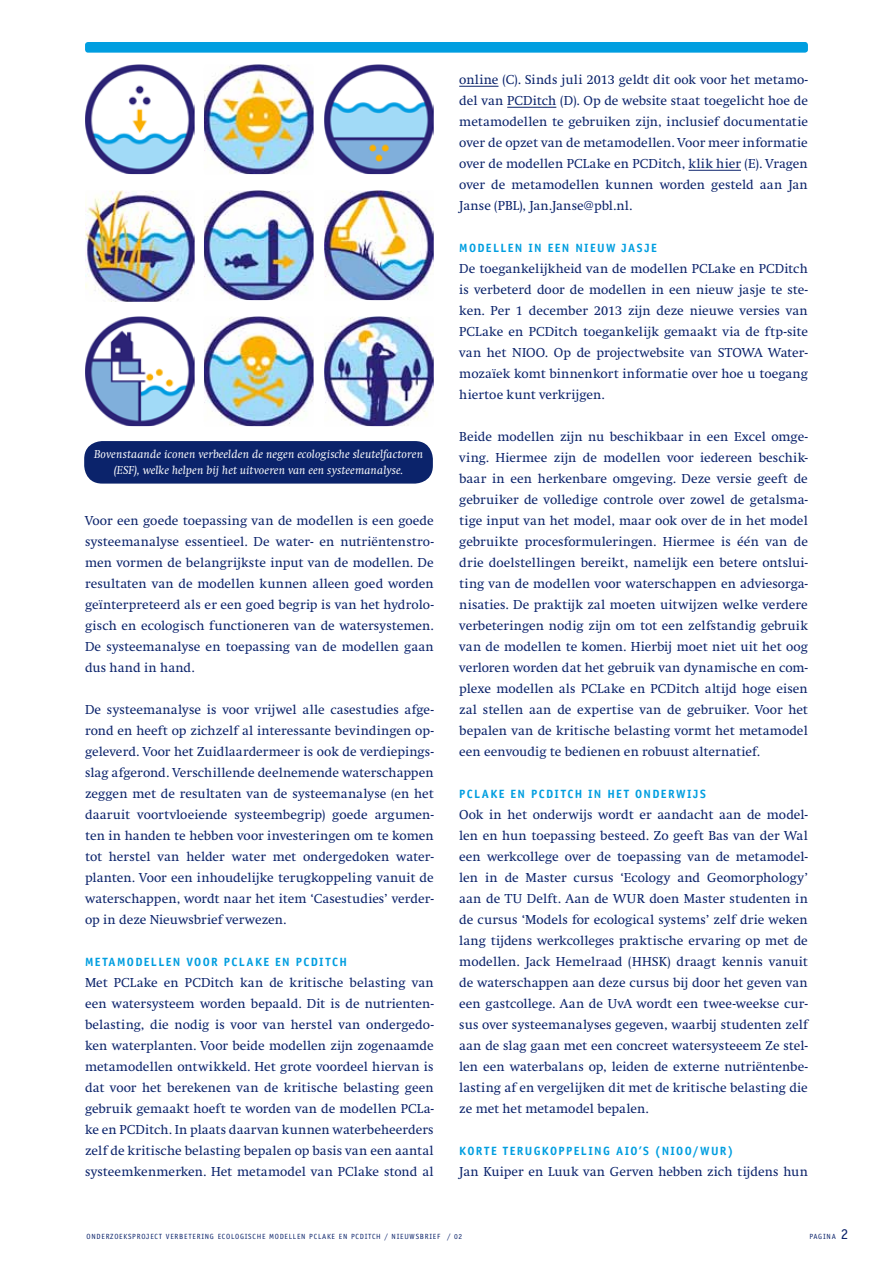
<style>
.page{position:relative;width:893px;height:1263px;background:#fff}
.page>*{position:absolute;margin:0;border:0;box-sizing:border-box;transform-origin:0 0}
.t1{font:13.5px/21px "Swift";letter-spacing:.005em;color:#0b236b;text-align:justify}
.t2{font:700 12px "Officina Sans";letter-spacing:.115em;color:#009ee0}
.t3{font:italic 12px/16.5px "Swift";letter-spacing:.01em;color:#fff;text-align:center}
.t4{font:7.5px "Officina Sans";letter-spacing:.1em;color:#0b236b}
.s1{font-size:15px}
</style>
<div class="page">
<hr style="left:459px;top:86px;width:39px;height:1px;background:#0b236b">
<hr style="left:507px;top:107px;width:49px;height:1px;background:#0b236b">
<hr style="left:689px;top:170px;width:52px;height:1px;background:#0b236b">
<div style="left:85px;top:42px;width:723px;height:11px;background:#009ee0;border-radius:3px"></div>
<img style="left:85px;top:65px;width:110px;height:109px">
<img style="left:85px;top:191px;width:110px;height:111px">
<img style="left:85px;top:317px;width:110px;height:109px">
<img style="left:204px;top:65px;width:110px;height:109px">
<img style="left:204px;top:191px;width:110px;height:109px">
<img style="left:204px;top:317px;width:110px;height:109px">
<img style="left:324px;top:65px;width:110px;height:109px">
<img style="left:324px;top:191px;width:110px;height:109px">
<img style="left:324px;top:317px;width:110px;height:109px">
<div style="left:84px;top:441px;width:349px;height:43px;background:#0b236b;border-radius:18px"></div>
<p class="t3" style="left:94px;top:446px;width:331px">Bovenstaande iconen verbeelden de negen ecologische sleutelfactoren (ESF), welke helpen bij het uitvoeren van een systeemanalyse.</p>
<p class="t1" style="left:85px;top:510px;width:350px">Voor een goede toepassing van de modellen is een goede systeemanalyse essentieel. De water- en nutriëntenstro&shy;men vormen de belangrijkste input van de modellen. De resultaten van de modellen kunnen alleen goed worden geïnterpreteerd als er een goed begrip is van het hydrolo&shy;gisch en ecologisch functioneren van de watersystemen.<br>De systeemanalyse en toepassing van de modellen gaan dus hand in hand.</p>
<p class="t1" style="left:85px;top:699px;width:350px">De systeemanalyse is voor vrijwel alle casestudies afge&shy;rond en heeft op zichzelf al interessante bevindingen op&shy;geleverd. Voor het Zuidlaardermeer is ook de verdiepings&shy;slag afgerond. Verschillende deelnemende waterschappen zeggen met de resultaten van de systeemanalyse (en het daaruit voortvloeiende systeembegrip) goede argumen&shy;ten in handen te hebben voor investeringen om te komen tot herstel van helder water met ondergedoken water&shy;planten. Voor een inhoudelijke terugkoppeling vanuit de waterschappen, wordt naar het item ‘Casestudies’ verder&shy;op in deze Nieuwsbrief verwezen.</p>
<p class="t2" style="left:85px;top:954px;width:19px">METAMODE</p>
<p class="t2" style="left:151px;top:954px;width:45px">LLEN VOOR</p>
<p class="t2" style="left:224px;top:954px;width:24px">PCLAKE</p>
<p class="t2" style="left:275px;top:954px;width:59px">EN PCDITCH</p>
<p class="t1" style="left:85px;top:972px;width:350px">Met PCLake en PCDitch kan de kritische belasting van een watersysteem worden bepaald. Dit is de nutrienten&shy;belasting, die nodig is voor van herstel van ondergedo&shy;ken waterplanten. Voor beide modellen zijn zogenaamde metamodellen ontwikkeld. Het grote voordeel hiervan is dat voor het berekenen van de kritische belasting geen gebruik gemaakt hoeft te worden van de modellen PCLa&shy;ke en PCDitch. In plaats daarvan kunnen waterbeheerders zelf de kritische belasting bepalen op basis van een aantal systeemkenmerken. Het metamodel van PClake stond al</p>
<p class="t1" style="left:459px;top:69px;width:350px">online (C). Sinds juli 2013 geldt dit ook voor het metamo&shy;del van PCDitch (D). Op de website staat toegelicht hoe de metamodellen te gebruiken zijn, inclusief documentatie over de opzet van de metamodellen. Voor meer informatie over de modellen PCLake en PCDitch, klik hier (E). Vragen over de metamodellen kunnen worden gesteld aan Jan Janse (PBL), Jan.Janse@pbl.nl.</p>
<p class="t2" style="left:459px;top:240px;width:19px">MODE</p>
<p class="t2" style="left:493px;top:240px;width:63px">LLEN IN EEN</p>
<p class="t2" style="left:575px;top:240px;width:55px">NIEUW JASJE</p>
<p class="t1" style="left:459px;top:258px;width:350px">De toegankelijkheid van de modellen PCLake en PCDitch is verbeterd door de modellen in een nieuw jasje te ste&shy;ken. Per 1 december 2013 zijn deze nieuwe versies van PCLake en PCDitch toegankelijk gemaakt via de ftp-site van het NIOO. Op de projectwebsite van STOWA Water&shy;mozaïek komt binnenkort informatie over hoe u toegang hiertoe kunt verkrijgen.</p>
<p class="t1" style="left:459px;top:426px;width:350px">Beide modellen zijn nu beschikbaar in een Excel omge&shy;ving. Hiermee zijn de modellen voor iedereen beschik&shy;baar in een herkenbare omgeving. Deze versie geeft de gebruiker de volledige controle over zowel de getalsma&shy;tige input van het model, maar ook over de in het model gebruikte procesformuleringen. Hiermee is één van de drie doelstellingen bereikt, namelijk een betere ontslui&shy;ting van de modellen voor waterschappen en adviesorga&shy;nisaties. De praktijk zal moeten uitwijzen welke verdere verbeteringen nodig zijn om tot een zelfstandig gebruik van de modellen te komen. Hierbij moet niet uit het oog verloren worden dat het gebruik van dynamische en com&shy;plexe modellen als PCLake en PCDitch altijd hoge eisen zal stellen aan de expertise van de gebruiker. Voor het bepalen van de kritische belasting vormt het metamodel een eenvoudig te bedienen en robuust alternatief.</p>
<p class="t2" style="left:459px;top:786px;width:24px">PCLAKE</p>
<p class="t2" style="left:510px;top:786px;width:59px">EN PCDITCH</p>
<p class="t2" style="left:588px;top:786px;width:28px">IN HET</p>
<p class="t2" style="left:635px;top:786px;width:10px">ONDERW</p>
<p class="t2" style="left:687px;top:786px;width:14px">IJS</p>
<p class="t1" style="left:459px;top:804px;width:350px">Ook in het onderwijs wordt er aandacht aan de model&shy;len en hun toepassing besteed. Zo geeft Bas van der Wal een werkcollege over de toepassing van de metamodel&shy;len in de Master cursus ‘Ecology and Geomorphology’ aan de TU Delft. Aan de WUR doen Master studenten in de cursus ‘Models for ecological systems’ zelf drie weken lang tijdens werkcolleges praktische ervaring op met de modellen. Jack Hemelraad (HHSK) draagt kennis vanuit de waterschappen aan deze cursus bij door het geven van een gastcollege. Aan de UvA wordt een twee-weekse cur&shy;sus over systeemanalyses gegeven, waarbij studenten zelf aan de slag gaan met een concreet watersysteeem Ze stel&shy;len een waterbalans op, leiden de externe nutriëntenbe&shy;lasting af en vergelijken dit met de kritische belasting die ze met het metamodel bepalen.</p>
<p class="t2" style="left:459px;top:1143px;width:17px">KORTE</p>
<p class="t2" style="left:503px;top:1143px;width:8px">TER</p>
<p class="t2" style="left:525px;top:1143px;width:26px">UGKOPPE</p>
<p class="t2" style="left:581px;top:1143px;width:154px">LING AIO’S (NIOO/WUR)</p>
<p class="t1" style="left:459px;top:1161px;width:350px">Jan Kuiper en Luuk van Gerven hebben zich tijdens hun</p>
<p class="t4" style="left:87px;top:1232px;width:270px">ONDERZOEKSPROJECT VERBETERING ECOLOGISCHE MODELLEN PCLAKE EN PCD</p>
<p class="t4" style="left:365px;top:1232px;width:57px">ITCH / NIEUWSBRIE</p>
<p class="t4" style="left:437px;top:1232px;width:27px">F / 02</p>
<p class="t4" style="left:809px;top:1232px;width:40px">PAGINA <span class="s1">2</span></p>
</div>
